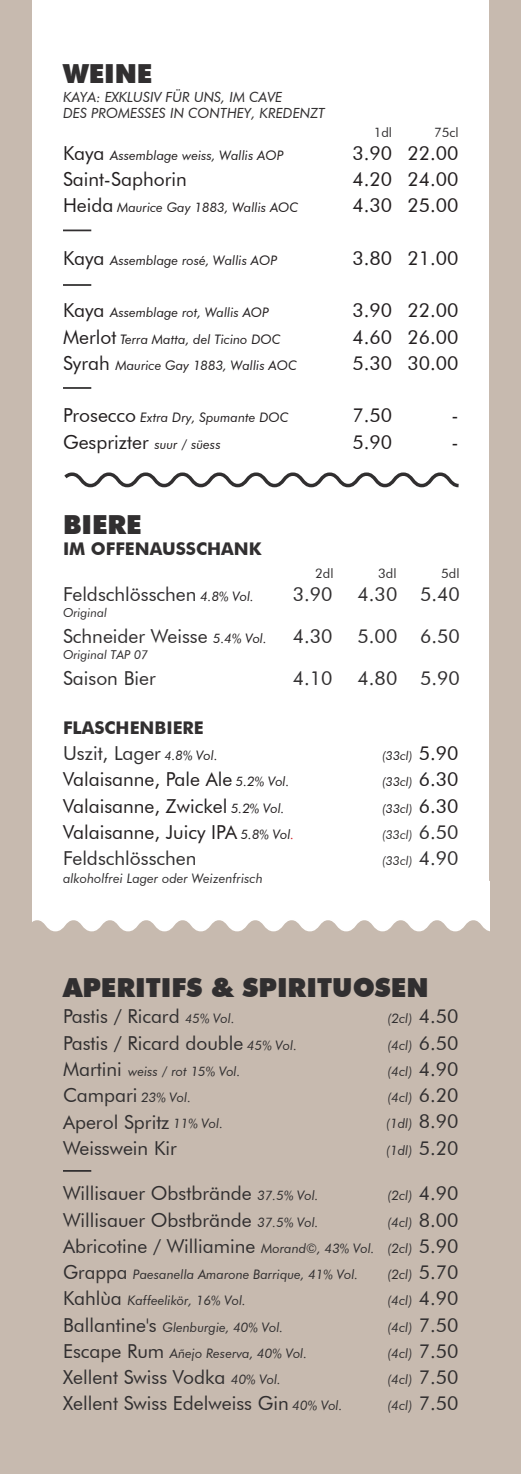
<style>
.page{position:relative;width:521px;height:1474px;background:#fff}
.page>*{position:absolute;margin:0;border:0;box-sizing:border-box;transform-origin:0 0}
.t1{font:900 26.25px "Futura BT";color:#312f30}
.t2{font:19.25px "Futura BT";color:#312f30}
.t3{font:19.25px "Futura BT";color:#231f20}
.t4{font:700 17.5px "Futura BT";color:#312f30}
.t5{font:italic 14px/15.8px "Futura BT";color:#312f30}
.t6{font:italic 13.12px "Futura BT";color:#312f30}
.t7{font:italic 13.12px "Futura BT";color:#231f20}
.t8{font:13.12px "Futura BT";color:#312f30}
.t9{font:italic 12.25px "Futura BT";color:#312f30}
.t10{font:italic 12.25px "Futura BT";color:#231f20}
.s1{font-style:normal;font-size:19.25px}
.s2{font-style:italic;font-size:13.12px}
.s3{font-style:italic;font-size:13.12px;color:#231f20}
.s4{font-style:italic;font-size:12.25px;color:#231f20}
.s5{font-style:italic;font-size:13.12px;color:#d1232a}
.s6{font-style:italic;font-size:12.25px}
</style>
<div class="page">
<div style="left:0;top:0;width:521px;height:1473px;background:#c7baaf"></div>
<div style="left:33px;top:0;width:456px;height:915px;background:#fff"></div>
<svg style="left:64px;top:472px;width:395px;height:16px"></svg>
<svg style="left:33px;top:915px;width:456px;height:17px"></svg>
<hr style="left:63px;top:1169px;width:28px;height:2px;background:#312f30">
<hr style="left:63px;top:387px;width:28px;height:2px;background:#312f30">
<hr style="left:63px;top:284px;width:28px;height:2px;background:#312f30">
<hr style="left:63px;top:229px;width:28px;height:2px;background:#312f30">
<h1 class="t1" style="left:63px;top:63px;width:91px">WEINE</h1>
<p class="t5" style="left:63px;top:90px;width:264px">KAYA: EXKLUSIV FÜR UNS, IM CAVE<br>DES PROMESSES IN CONTHEY, KREDENZT</p>
<p class="t8" style="left:374px;top:127px;width:20px">1dl</p>
<p class="t8" style="left:434px;top:127px;width:26px">75cl</p>
<p class="t7" style="left:63px;top:150px;width:222px"><span class="s1">Kaya</span> Assemblage weiss, Wallis AOP</p>
<p class="t3" style="left:352px;top:145px;width:108px">3.90 22.00</p>
<p class="t3" style="left:63px;top:171px;width:125px">Saint-Saphorin</p>
<p class="t3" style="left:352px;top:171px;width:108px">4.20 24.00</p>
<p class="t7" style="left:63px;top:202px;width:237px"><span class="s1">Heida</span> Maurice Gay 1883, Wallis AOC</p>
<p class="t3" style="left:352px;top:197px;width:108px">4.30 25.00</p>
<p class="t7" style="left:63px;top:255px;width:216px"><span class="s1">Kaya</span> Assemblage rosé, Wallis AOP</p>
<p class="t3" style="left:352px;top:250px;width:108px">3.80 21.00</p>
<p class="t7" style="left:63px;top:307px;width:208px"><span class="s1">Kaya</span> Assemblage rot, Wallis AOP</p>
<p class="t3" style="left:352px;top:302px;width:108px">3.90 22.00</p>
<p class="t7" style="left:63px;top:333px;width:219px"><span class="s1">Merlot</span> Terra Matta, del Ticino DOC</p>
<p class="t3" style="left:352px;top:329px;width:108px">4.60 26.00</p>
<p class="t7" style="left:63px;top:360px;width:235px"><span class="s1">Syrah</span> Maurice Gay 1883, Wallis AOC</p>
<p class="t3" style="left:352px;top:355px;width:108px">5.30 30.00</p>
<p class="t7" style="left:63px;top:412px;width:227px"><span class="s1">Prosecco</span> Extra Dry, Spumante DOC</p>
<p class="t3" style="left:352px;top:407px;width:41px">7.50</p>
<p class="t3" style="left:451px;top:407px;width:9px">-</p>
<p class="t3" style="left:63px;top:434px;width:159px">Gesprizter <span class="s2">suur / süess</span></p>
<p class="t3" style="left:352px;top:434px;width:41px">5.90</p>
<p class="t3" style="left:451px;top:434px;width:9px">-</p>
<h1 class="t1" style="left:63px;top:515px;width:80px">BIERE</h1>
<p class="t4" style="left:63px;top:542px;width:200px">IM OFFENAUSSCHANK</p>
<p class="t8" style="left:315px;top:568px;width:20px">2dl</p>
<p class="t8" style="left:378px;top:568px;width:20px">3dl</p>
<p class="t8" style="left:441px;top:568px;width:20px">5dl</p>
<p class="t2" style="left:63px;top:586px;width:192px">Feldschlösschen <span class="s3">4.8% Vol.</span></p>
<p class="t2" style="left:293px;top:586px;width:41px">3.90</p>
<p class="t2" style="left:358px;top:586px;width:104px">4.30 5.40</p>
<p class="t9" style="left:63px;top:607px;width:46px">Original</p>
<p class="t2" style="left:63px;top:628px;width:205px">Schneider Weisse <span class="s3">5.4% Vol.</span></p>
<p class="t2" style="left:293px;top:628px;width:41px">4.30</p>
<p class="t2" style="left:358px;top:628px;width:104px">5.00 6.50</p>
<p class="t9" style="left:63px;top:649px;width:87px">Original TAP 07</p>
<p class="t2" style="left:63px;top:670px;width:94px">Saison Bier</p>
<p class="t2" style="left:293px;top:670px;width:41px">4.10</p>
<p class="t2" style="left:358px;top:670px;width:104px">4.80 5.90</p>
<p class="t4" style="left:63px;top:721px;width:142px">FLASCHENBIERE</p>
<p class="t2" style="left:63px;top:745px;width:156px">Uszit, Lager <span class="s4">4</span><span class="s3">.8% Vol.</span></p>
<p class="t10" style="left:382px;top:750px;width:78px">(33cl) <span class="s1">5.90</span></p>
<p class="t3" style="left:63px;top:771px;width:228px">Valaisanne, Pale Ale <span class="s2">5.2% Vol.</span></p>
<p class="t10" style="left:382px;top:777px;width:78px">(33cl) <span class="s1">6.30</span></p>
<p class="t3" style="left:63px;top:798px;width:223px">Valaisanne, Zwickel <span class="s2">5.2% Vol.</span></p>
<p class="t10" style="left:382px;top:803px;width:78px">(33cl) <span class="s1">6.30</span></p>
<p class="t3" style="left:63px;top:824px;width:233px">Valaisanne, Juicy IPA <span class="s2">5.8% Vol</span><span class="s5">.</span></p>
<p class="t9" style="left:382px;top:829px;width:78px">(33cl) <span class="s1">6.50</span></p>
<p class="t2" style="left:63px;top:850px;width:135px">Feldschlösschen</p>
<p class="t9" style="left:382px;top:855px;width:78px">(33cl) <span class="s1">4.90</span></p>
<p class="t6" style="left:63px;top:872px;width:201px">alkoholfrei Lager oder Weizenfrisch</p>
<h1 class="t1" style="left:63px;top:977px;width:367px">APERITIFS &amp; SPIRITUOSEN</h1>
<p class="t2" style="left:63px;top:1008px;width:173px">Pastis / Ricard <span class="s6">4</span><span class="s2">5% Vol.</span></p>
<p class="t6" style="left:387px;top:1013px;width:73px">(2cl) <span class="s1">4.50</span></p>
<p class="t2" style="left:63px;top:1034px;width:236px">Pastis / Ricard double <span class="s2">45% Vol.</span></p>
<p class="t6" style="left:387px;top:1039px;width:73px">(4cl) <span class="s1">6.50</span></p>
<p class="t6" style="left:63px;top:1065px;width:179px"><span class="s1">Martini</span> weiss / rot 15% Vol.</p>
<p class="t6" style="left:387px;top:1065px;width:73px">(4cl) <span class="s1">4.90</span></p>
<p class="t2" style="left:63px;top:1087px;width:130px">Campari <span class="s2">23% Vol.</span></p>
<p class="t6" style="left:387px;top:1092px;width:73px">(4cl) <span class="s1">6.20</span></p>
<p class="t2" style="left:63px;top:1113px;width:162px">Aperol Spritz <span class="s2">11% Vol.</span></p>
<p class="t6" style="left:386px;top:1118px;width:74px">(1dl) <span class="s1">8.90</span></p>
<p class="t2" style="left:63px;top:1139px;width:115px">Weisswein Kir</p>
<p class="t6" style="left:386px;top:1144px;width:74px">(1dl) <span class="s1">5.20</span></p>
<p class="t2" style="left:63px;top:1185px;width:257px">Willisauer Obstbrände <span class="s2">37.5% Vol.</span></p>
<p class="t6" style="left:387px;top:1190px;width:73px">(2cl) <span class="s1">4.90</span></p>
<p class="t2" style="left:63px;top:1211px;width:257px">Willisauer Obstbrände <span class="s2">37.5% Vol.</span></p>
<p class="t6" style="left:387px;top:1216px;width:73px">(4cl) <span class="s1">8.00</span></p>
<p class="t2" style="left:63px;top:1237px;width:397px">Abricotine / Williamine <span class="s2">Morand©, 43% Vol. (2cl)</span> 5.90</p>
<p class="t6" style="left:63px;top:1268px;width:297px"><span class="s1">Grappa</span> Paesanella Amarone Barrique, 41% Vol.</p>
<p class="t6" style="left:387px;top:1268px;width:73px">(2cl) <span class="s1">5.70</span></p>
<p class="t6" style="left:63px;top:1295px;width:185px"><span class="s1">Kahlùa</span> Kaffeelikör, 16% Vol.</p>
<p class="t6" style="left:387px;top:1295px;width:73px">(4cl) <span class="s1">4.90</span></p>
<p class="t6" style="left:63px;top:1321px;width:222px"><span class="s1">Ballantine's</span> Glenburgie, 40% Vol.</p>
<p class="t6" style="left:387px;top:1321px;width:73px">(4cl) <span class="s1">7.50</span></p>
<p class="t6" style="left:63px;top:1347px;width:246px"><span class="s1">Escape Rum</span> Añejo Reserva, 40% Vol.</p>
<p class="t6" style="left:387px;top:1347px;width:73px">(4cl) <span class="s1">7.50</span></p>
<p class="t2" style="left:63px;top:1369px;width:219px">Xellent Swiss Vodka <span class="s2">40% Vol.</span></p>
<p class="t6" style="left:387px;top:1373px;width:73px">(4cl) <span class="s1">7.50</span></p>
<p class="t2" style="left:63px;top:1395px;width:281px">Xellent Swiss Edelweiss Gin <span class="s2">40% Vol.</span></p>
<p class="t6" style="left:387px;top:1400px;width:73px">(4cl) <span class="s1">7.50</span></p>
</div>
